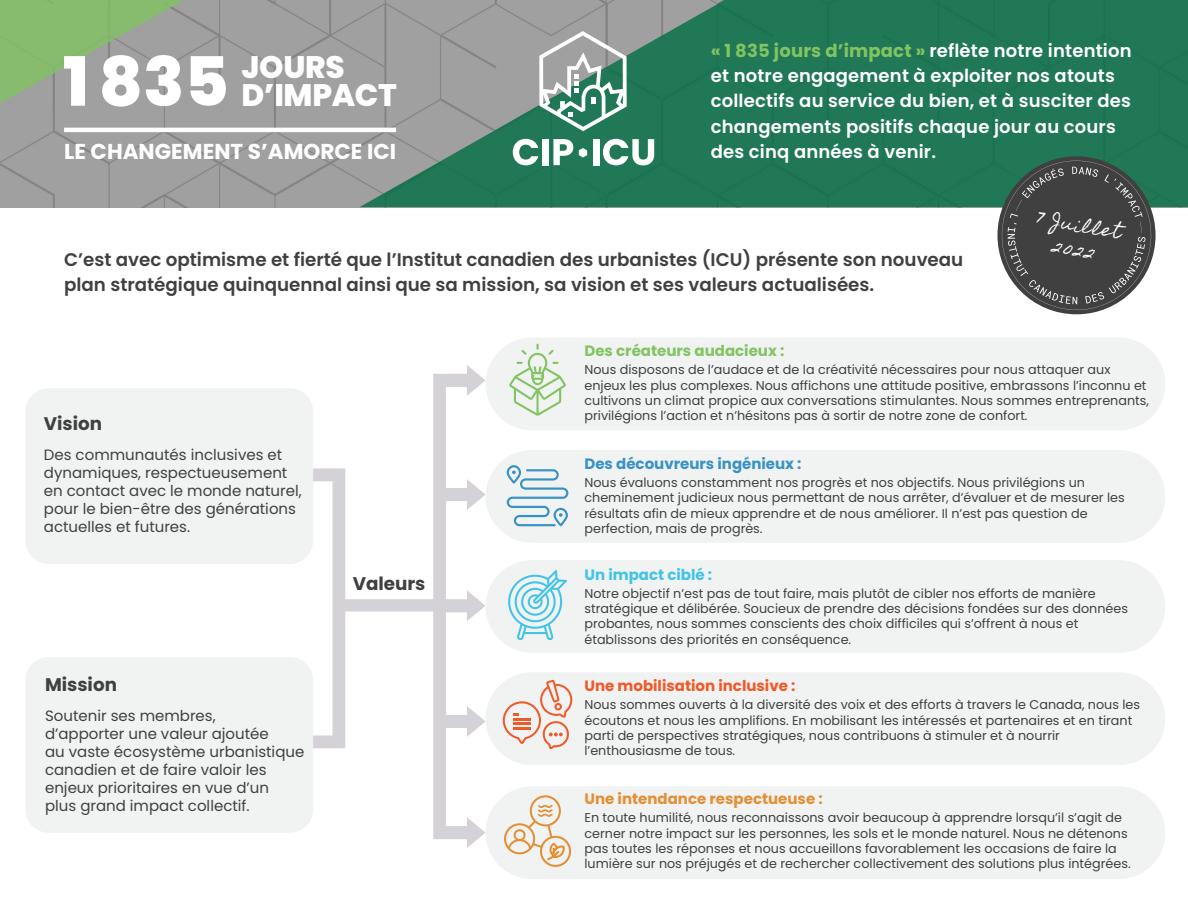
<style>
.page{position:relative;width:1188px;height:918px;background:#fff}
.page>*{position:absolute;margin:0;border:0;box-sizing:border-box;transform-origin:0 0}
.t1{font:800 31.05px/28.2px "Poppins";letter-spacing:-.01em;color:#fff}
.t2{font:700 21.6px "Poppins";color:#fff}
.t3{font:600 18.3px/25.3px "Poppins";color:#404041}
.t4{font:700 18.3px "Poppins";color:#404041}
.t5{font:600 18px/25.3px "Poppins";letter-spacing:.01em;color:#fff}
.t6{font:16.8px/26px "Homemade Apple";color:#fff;text-align:center}
.t7{font:15px/18px "Poppins";color:#404041}
.t8{font:700 15px "Poppins";color:#e48f34}
.t9{font:700 15px "Poppins";color:#f05a28}
.t10{font:700 15px "Poppins";color:#3893c5}
.t11{font:700 15px "Poppins";color:#82c462}
.t12{font:700 15px "Poppins";color:#40c4e8}
.t13{font:12.75px/15.3px "Poppins";color:#404041}
.s1{font-size:67.8px}
.s2{font-weight:700;color:#82c462}
.s3{font-size:19.8px}
</style>
<div class="page">
<div style="left:0;top:0;width:1188px;height:207px;background:#a0a0a0"></div>
<svg style="left:360px;top:0;width:828px;height:207px;fill:#207856"></svg>
<div style="left:25px;top:657px;width:288px;height:176px;background:#f1f2f2;border-radius:23px"></div>
<div style="left:25px;top:388px;width:288px;height:176px;background:#f1f2f2;border-radius:23px"></div>
<svg style="left:0;top:0;width:184px;height:104px"></svg>
<svg style="left:513px;top:139px;width:25px;height:26px"></svg>
<div style="left:542px;top:139px;width:7px;height:26px;background:#fff"></div>
<svg style="left:553px;top:139px;width:20px;height:26px"></svg>
<div style="left:593px;top:139px;width:6px;height:26px;background:#fff"></div>
<svg style="left:603px;top:139px;width:51px;height:26px"></svg>
<svg style="left:579px;top:148px;width:9px;height:9px"></svg>
<svg style="left:539px;top:31px;width:88px;height:100px"></svg>
<hr style="left:64px;top:128px;width:332px;height:4px;background:#fff">
<svg style="left:313px;top:365px;width:173px;height:483px"></svg>
<div style="left:486px;top:338px;width:679px;height:92px;background:#f1f2f2;border-radius:46px"></div>
<div style="left:486px;top:450px;width:679px;height:93px;background:#f1f2f2;border-radius:46px"></div>
<div style="left:486px;top:560px;width:679px;height:93px;background:#f1f2f2;border-radius:46px"></div>
<div style="left:486px;top:672px;width:679px;height:93px;background:#f1f2f2;border-radius:46px"></div>
<div style="left:486px;top:786px;width:679px;height:93px;background:#f1f2f2;border-radius:46px"></div>
<svg style="left:509px;top:344px;width:57px;height:72px"></svg>
<svg style="left:507px;top:465px;width:61px;height:61px"></svg>
<svg style="left:508px;top:570px;width:59px;height:70px"></svg>
<svg style="left:503px;top:679px;width:70px;height:70px"></svg>
<svg style="left:504px;top:795px;width:67px;height:72px"></svg>
<svg style="left:999px;top:158px;width:155px;height:154px;background:#545d5a"></svg>
<h1 class="t1" style="left:241px;top:53px;width:157px;text-indent:-179px"><span class="s1">1835</span> JOURS<br>D’IMPACT</h1>
<h2 class="t2" style="left:64px;top:139px;width:334px">LE CHANGEMENT S’AMORCE ICI</h2>
<h3 class="t5" style="left:711px;top:38px;width:422px"><span class="s2">« 1 835 jours d’impact »</span> reflète notre intention et notre engagement à exploiter nos atouts collectifs au service du bien, et à susciter des changements positifs chaque jour au cours des cinq années à venir.</h3>
<h3 class="t3" style="left:64px;top:247px;width:901px">C’est avec optimisme et fierté que l’Institut canadien des urbanistes (ICU) présente son nouveau plan stratégique quinquennal ainsi que sa mission, sa vision et ses valeurs actualisées.</h3>
<h3 class="t6" style="left:1038px;top:205px;width:89px;rotate:10deg"><span class="s3">7</span> Juillet<br>2022</h3>
<h3 class="t4" style="left:44px;top:413px;width:60px">Vision</h3>
<p class="t7" style="left:44px;top:446px;width:259px">Des communautés inclusives et dynamiques, respectueusement en contact avec le monde naturel, pour le bien-être des générations actuelles et futures.</p>
<h3 class="t4" style="left:45px;top:674px;width:73px">Mission</h3>
<p class="t7" style="left:45px;top:707px;width:261px">Soutenir ses membres,<br>d’apporter une valeur ajoutée<br>au vaste écosystème urbanistique canadien et de faire valoir les enjeux prioritaires en vue d’un<br>plus grand impact collectif.</p>
<h3 class="t4" style="left:353px;top:573px;width:74px">Valeurs</h3>
<p class="t11" style="left:584px;top:342px;width:201px">Des créateurs audacieux :</p>
<p class="t13" style="left:584px;top:362px;width:566px">Nous disposons de l’audace et de la créativité nécessaires pour nous attaquer aux enjeux les plus complexes. Nous affichons une attitude positive, embrassons l’inconnu et cultivons un climat propice aux conversations stimulantes. Nous sommes entreprenants, privilégions l’action et n’hésitons pas à sortir de notre zone de confort.</p>
<p class="t10" style="left:584px;top:455px;width:219px">Des découvreurs ingénieux :</p>
<p class="t13" style="left:584px;top:475px;width:542px">Nous évaluons constamment nos progrès et nos objectifs. Nous privilégions un cheminement judicieux nous permettant de nous arrêter, d’évaluer et de mesurer les résultats afin de mieux apprendre et de nous améliorer. Il n’est pas question de perfection, mais de progrès.</p>
<p class="t12" style="left:584px;top:566px;width:129px">Un impact ciblé :</p>
<p class="t13" style="left:584px;top:586px;width:545px">Notre objectif n’est pas de tout faire, mais plutôt de cibler nos efforts de manière stratégique et délibérée. Soucieux de prendre des décisions fondées sur des données probantes, nous sommes conscients des choix difficiles qui s’offrent à nous et établissons des priorités en conséquence.</p>
<p class="t9" style="left:584px;top:677px;width:212px">Une mobilisation inclusive :</p>
<p class="t13" style="left:584px;top:697px;width:557px">Nous sommes ouverts à la diversité des voix et des efforts à travers le Canada, nous les écoutons et nous les amplifions. En mobilisant les intéressés et partenaires et en tirant parti de perspectives stratégiques, nous contribuons à stimuler et à nourrir l’enthousiasme de tous.</p>
<p class="t8" style="left:584px;top:790px;width:240px">Une intendance respectueuse :</p>
<p class="t13" style="left:584px;top:810px;width:548px">En toute humilité, nous reconnaissons avoir beaucoup à apprendre lorsqu’il s’agit de cerner notre impact sur les personnes, les sols et le monde naturel. Nous ne détenons pas toutes les réponses et nous accueillons favorablement les occasions de faire la lumière sur nos préjugés et de rechercher collectivement des solutions plus intégrées.</p>
</div>
